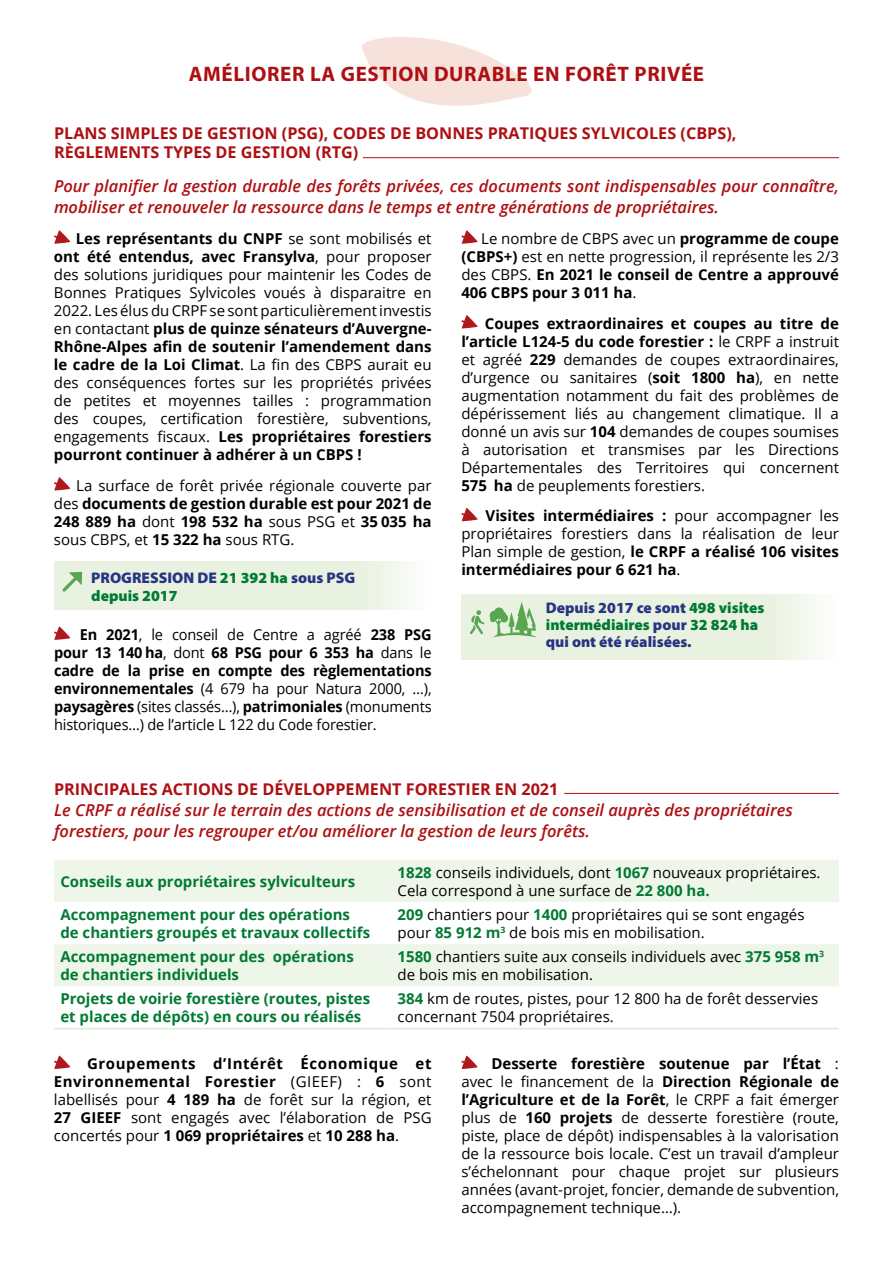
<style>
.page{position:relative;width:893px;height:1263px;background:#fff}
.page>*{position:absolute;margin:0;border:0;box-sizing:border-box;transform-origin:0 0}
.t1{font:700 21px "Myriad Pro";letter-spacing:.03em;color:#ae0f12}
.t2{font:italic 600 16.5px/21px "Open Sans";color:#ae0f12}
.t3{font:700 16.2px/19.5px "Open Sans";color:#ae0f12}
.t4{font:900 15.45px/16.8px "Myriad Pro";color:#283583}
.t5{font:15px/18px "Open Sans";color:#000;text-align:justify}
.t6{font:700 15px/18px "Open Sans";color:#007a33}
.t7{font:700 15px/18px "Open Sans";color:#000;text-align:justify}
.s1{font-weight:700}
.s2{color:#007a33}
.s3{font-weight:400}
.s4{font-weight:700;color:#007a33}
</style>
<div class="page">
<svg style="left:54px;top:561px;width:355px;height:49px;background:#e9f2e2"></svg>
<svg style="left:461px;top:594px;width:355px;height:66px;background:#e9f2e2"></svg>
<svg style="left:54px;top:230px;width:16px;height:14px"></svg>
<svg style="left:54px;top:477px;width:16px;height:13px"></svg>
<svg style="left:60px;top:572px;width:22px;height:23px"></svg>
<svg style="left:54px;top:626px;width:16px;height:14px"></svg>
<svg style="left:461px;top:230px;width:17px;height:14px"></svg>
<svg style="left:461px;top:315px;width:17px;height:13px"></svg>
<svg style="left:461px;top:508px;width:17px;height:13px"></svg>
<svg style="left:470px;top:610px;width:14px;height:24px"></svg>
<svg style="left:490px;top:602px;width:47px;height:35px;background:#acd1a4"></svg>
<svg style="left:361px;top:37px;width:171px;height:69px"></svg>
<svg style="left:54px;top:1055px;width:16px;height:14px"></svg>
<svg style="left:461px;top:1055px;width:17px;height:14px"></svg>
<hr style="left:363px;top:157px;width:476px;height:1px;background:#ae0f12">
<hr style="left:564px;top:793px;width:275px;height:1px;background:#ae0f12">
<div style="left:54px;top:860px;width:785px;height:42px;background:#eef5e9"></div>
<div style="left:54px;top:944px;width:785px;height:42px;background:#eef5e9"></div>
<hr style="left:54px;top:1028px;width:337px;height:1px;background:#dcebd1">
<hr style="left:391px;top:1028px;width:448px;height:1px;background:#dcebd1">
<h1 class="t1" style="left:189px;top:60px;width:517px">AMÉLIORER LA GESTION DURABLE EN FORÊT PRIVÉE</h1>
<p class="t3" style="left:54px;top:123px;width:684px">PLANS SIMPLES DE GESTION (PSG), CODES DE BONNES PRATIQUES SYLVICOLES (CBPS),<br>RÈGLEMENTS TYPES DE GESTION (RTG)</p>
<p class="t2" style="left:54px;top:175px;width:786px">Pour planifier la gestion durable des forêts privées, ces documents sont indispensables pour connaître, mobiliser et renouveler la ressource dans le temps et entre générations de propriétaires.</p>
<p class="t5" style="left:54px;top:229px;width:379px;text-indent:22px"><span class="s1">Les représentants du CNPF</span> se sont mobilisés et <span class="s1">ont été entendus, avec Fransylva</span>, pour proposer des solutions juridiques pour maintenir les Codes de Bonnes Pratiques Sylvicoles voués à disparaitre en 2022. Les élus du CRPF se sont particulièrement investis en contactant <span class="s1">plus de quinze sénateurs d’Auvergne-Rhône-Alpes afin de soutenir l’amendement dans le cadre de la Loi Climat</span>. La fin des CBPS aurait eu des conséquences fortes sur les propriétés privées de petites et moyennes tailles : programmation des coupes, certification forestière, subventions, engagements fiscaux. <span class="s1">Les propriétaires forestiers pourront continuer à adhérer à un CBPS !</span></p>
<p class="t5" style="left:54px;top:476px;width:379px;text-indent:22px">La surface de forêt privée régionale couverte par des <span class="s1">documents de gestion durable est pour 2021 de 248 889 ha</span> dont <span class="s1">198 532 ha</span> sous PSG et <span class="s1">35 035 ha </span>sous CBPS, et <span class="s1">15 322 ha</span> sous RTG.</p>
<p class="t4" style="left:91px;top:568px;width:265px;line-height:18px">PROGRESSION DE <span class="s2">21 392 ha</span> sous PSG <span class="s2">depuis 2017</span></p>
<p class="t5" style="left:54px;top:625px;width:379px;text-indent:26px"><span class="s1">En 2021</span>, le conseil de Centre a agréé <span class="s1">238 PSG pour 13 140 ha</span>, dont <span class="s1">68 PSG pour 6 353 ha</span> dans le <span class="s1">cadre de la prise en compte des règlementations environnementales</span> (4 679 ha pour Natura 2000, …), <span class="s1">paysagères</span> (sites classés…), <span class="s1">patrimoniales</span> (monuments historiques…) de l’article L 122 du Code forestier.</p>
<p class="t7" style="left:461px;top:229px;width:379px;text-indent:20px"><span class="s3">Le nombre de CBPS avec un</span> programme de coupe (CBPS+) <span class="s3">est en nette progression, il représente les 2/3 des CBPS.</span> En 2021 le conseil de Centre a approuvé 406 CBPS pour 3 011 ha<span class="s3">.</span></p>
<p class="t5" style="left:461px;top:314px;width:379px;text-indent:24px"><span class="s1">Coupes extraordinaires et coupes au titre de l’article L124-5 du code forestier :</span> le CRPF a instruit et agréé <span class="s1">229</span> demandes de coupes extraordinaires, d’urgence ou sanitaires (<span class="s1">soit 1800 ha</span>), en nette augmentation notamment du fait des problèmes de dépérissement liés au changement climatique. Il a donné un avis sur <span class="s1">104</span> demandes de coupes soumises à autorisation et transmises par les Directions Départementales des Territoires qui concernent <span class="s1">575 ha</span> de peuplements forestiers.</p>
<p class="t5" style="left:461px;top:506px;width:379px;text-indent:24px"><span class="s1">Visites intermédiaires :</span> pour accompagner les propriétaires forestiers dans la réalisation de leur Plan simple de gestion, <span class="s1">le CRPF a réalisé 106 visites intermédiaires pour 6 621 ha</span>.</p>
<p class="t4" style="left:546px;top:599px;width:220px">Depuis 2017 ce sont <span class="s2">498 visites intermédiaires</span> pour <span class="s2">32 824 ha </span>qui ont été réalisées.</p>
<p class="t3" style="left:54px;top:778px;width:506px">PRINCIPALES ACTIONS DE DÉVELOPPEMENT FORESTIER EN 2021</p>
<p class="t2" style="left:54px;top:799px;width:740px">Le CRPF a réalisé sur le terrain des actions de sensibilisation et de conseil auprès des propriétaires forestiers, pour les regrouper et/ou améliorer la gestion de leurs forêts.</p>
<p class="t6" style="left:60px;top:872px;width:296px">Conseils aux propriétaires sylviculteurs</p>
<p class="t5" style="left:398px;top:863px;width:424px"><span class="s4">1828</span> conseils individuels, dont <span class="s4">1067</span> nouveaux propriétaires.<br>Cela correspond à une surface de <span class="s4">22 800 ha.</span></p>
<p class="t6" style="left:60px;top:905px;width:311px">Accompagnement pour des opérations de chantiers groupés et travaux collectifs</p>
<p class="t5" style="left:398px;top:905px;width:408px"><span class="s4">209</span> chantiers pour <span class="s4">1400</span> propriétaires qui se sont engagés pour <span class="s4">85 912 m</span><sup>3</sup> de bois mis en mobilisation.</p>
<p class="t6" style="left:60px;top:947px;width:295px">Accompagnement pour des opérations de chantiers individuels</p>
<p class="t5" style="left:398px;top:947px;width:428px"><span class="s4">1580</span> chantiers suite aux conseils individuels avec <span class="s4">375 958 m</span><sup>3 </sup>de bois mis en mobilisation.</p>
<p class="t6" style="left:60px;top:989px;width:311px">Projets de voirie forestière (routes, pistes et places de dépôts) en cours ou réalisés</p>
<p class="t5" style="left:398px;top:989px;width:422px"><span class="s4">384</span> km de routes, pistes, pour 12 800 ha de forêt desservies concernant 7504 propriétaires.</p>
<p class="t5" style="left:54px;top:1054px;width:379px;text-indent:33px"><span class="s1">Groupements d’Intérêt Économique et Environnemental Forestier</span> (GIEEF) : <span class="s1">6</span> sont labellisés pour <span class="s1">4 189 ha</span> de forêt sur la région, et <span class="s1">27 GIEEF</span> sont engagés avec l’élaboration de PSG concertés pour <span class="s1">1 069 propriétaires</span> et <span class="s1">10 288 ha</span>.</p>
<p class="t5" style="left:461px;top:1054px;width:379px;text-indent:30px"><span class="s1">Desserte forestière soutenue par l’État</span> : avec le financement de la <span class="s1">Direction Régionale de l’Agriculture et de la Forêt</span>, le CRPF a fait émerger plus de <span class="s1">160 projets</span> de desserte forestière (route, piste, place de dépôt) indispensables à la valorisation de la ressource bois locale. C’est un travail d’ampleur s’échelonnant pour chaque projet sur plusieurs années (avant-projet, foncier, demande de subvention, accompagnement technique…).</p>
</div>
